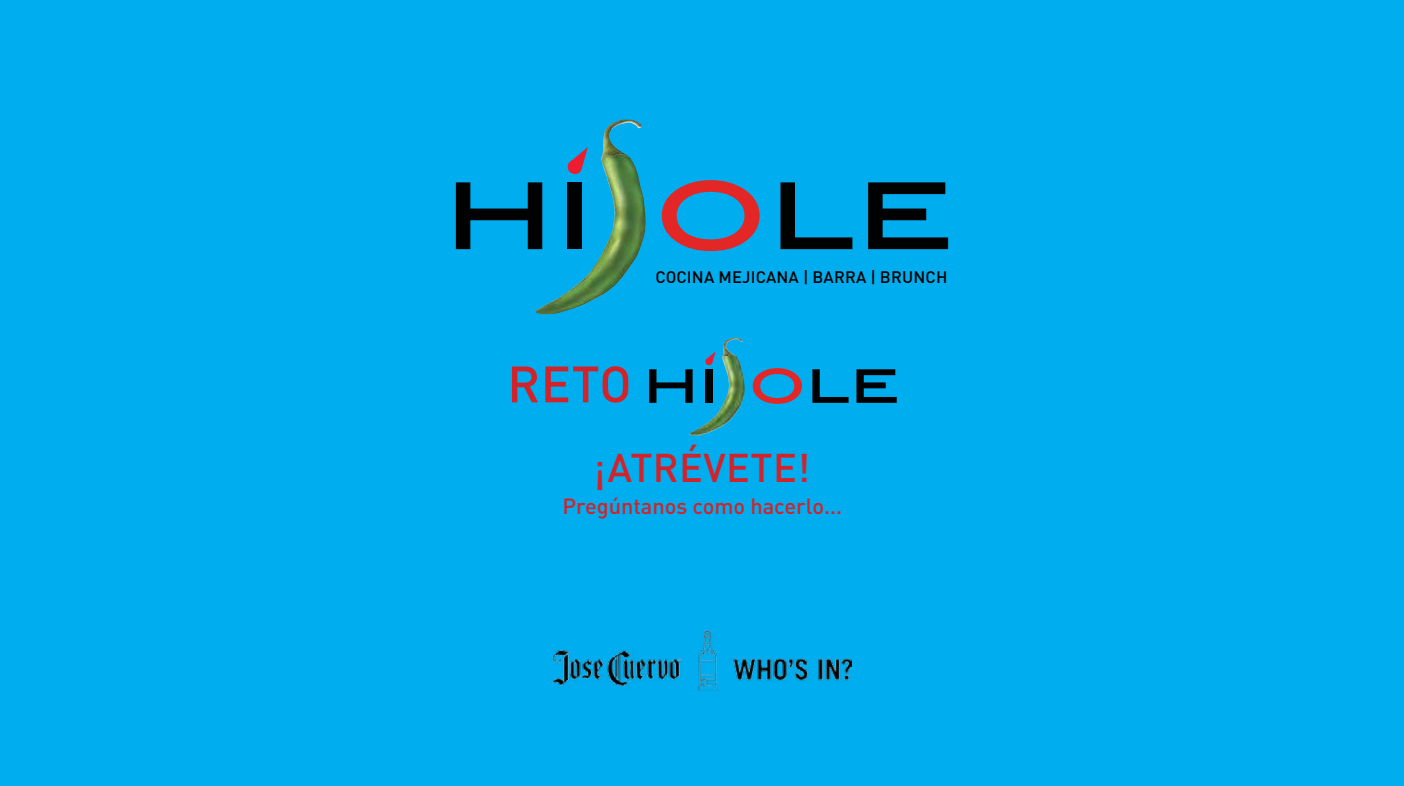
<style>
.page{position:relative;width:1404px;height:786px;background:#00aeef}
.page>*{position:absolute;margin:0;border:0;box-sizing:border-box;transform-origin:0 0}
.t1{font:500 50.25px "DINOT";color:#d2232a}
.t2{font:500 39.6px "DINOT";letter-spacing:.01em;color:#d2232a}
.t3{font:500 21.75px "DINOT";color:#d2232a}
.t4{font:500 16.5px "DINOT";letter-spacing:.01em;color:#000}
</style>
<div class="page">
<img style="left:553px;top:631px;width:298px;height:59px">
<img style="left:689px;top:358px;width:56px;height:77px">
<img style="left:722px;top:338px;width:21px;height:20px">
<svg style="left:649px;top:369px;width:44px;height:34px"></svg>
<div style="left:705px;top:369px;width:8px;height:34px;background:#000101"></div>
<svg style="left:753px;top:368px;width:49px;height:36px"></svg>
<svg style="left:812px;top:369px;width:37px;height:34px"></svg>
<svg style="left:856px;top:369px;width:41px;height:34px"></svg>
<svg style="left:705px;top:351px;width:11px;height:14px"></svg>
<img style="left:535px;top:160px;width:111px;height:154px">
<img style="left:601px;top:120px;width:41px;height:40px">
<svg style="left:456px;top:182px;width:86px;height:67px"></svg>
<div style="left:568px;top:182px;width:14px;height:67px;background:#000101"></div>
<svg style="left:662px;top:180px;width:98px;height:71px"></svg>
<svg style="left:781px;top:182px;width:71px;height:67px"></svg>
<svg style="left:868px;top:182px;width:80px;height:67px"></svg>
<svg style="left:568px;top:147px;width:20px;height:27px"></svg>
<p class="t4" style="left:655px;top:267px;width:294px">COCINA MEJICANA | BARRA | BRUNCH</p>
<h1 class="t1" style="left:507px;top:355px;width:126px">RETO</h1>
<h2 class="t2" style="left:594px;top:445px;width:217px">¡ATRÉVETE!</h2>
<h3 class="t3" style="left:562px;top:493px;width:281px">Pregúntanos como hacerlo...</h3>
</div>
